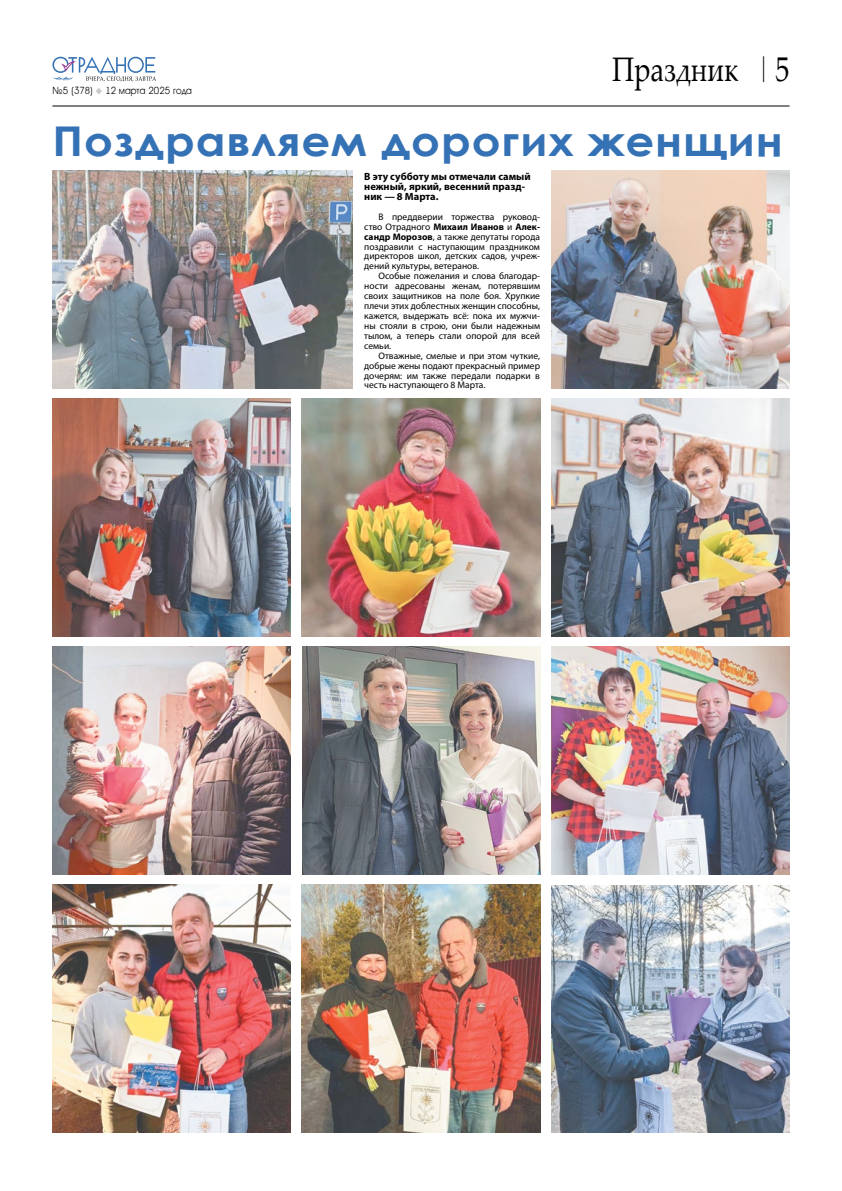
<style>
.page{position:relative;width:842px;height:1191px;background:#fff}
.page>*{position:absolute;margin:0;border:0;box-sizing:border-box;transform-origin:0 0}
.t1{font:700 41px "Century Gothic";letter-spacing:.02em;color:#3572b5;scale:1.1 1}
.t2{font:34px "Palatino Linotype";color:#000;scale:.8 1}
.t3{font:700 10.5px/9.9px "Myriad Pro";color:#000}
.t4{font:300 10px "a Avante Rough";color:#000;scale:.95 1}
.t5{font:9.5px/9.9px "Myriad Pro";color:#000;text-align:justify}
.s1{color:#c7c8ca}
.s2{font-family:"Times New Roman";font-size:28px}
.s3{font-size:35px}
.s4{font-weight:700}
</style>
<div class="page">
<hr style="left:52px;top:106px;width:737px;height:1px;background:#000">
<img style="left:302px;top:884px;width:238px;height:248px">
<img style="left:52px;top:399px;width:239px;height:237px">
<img style="left:302px;top:399px;width:238px;height:237px">
<img style="left:551px;top:398px;width:238px;height:238px">
<img style="left:551px;top:170px;width:238px;height:218px">
<img style="left:52px;top:646px;width:239px;height:228px">
<img style="left:551px;top:646px;width:238px;height:228px">
<img style="left:52px;top:884px;width:239px;height:248px">
<img style="left:52px;top:170px;width:301px;height:218px">
<img style="left:551px;top:886px;width:238px;height:246px">
<img style="left:303px;top:646px;width:238px;height:228px">
<svg style="left:52px;top:57px;width:104px;height:25px"></svg>
<p class="t4" style="left:52px;top:85px;width:148px">№ 5 (378) <span class="s1">◆</span> 12 марта 2025 года</p>
<h2 class="t2" style="left:612px;top:45px;width:223px">Праздник <span class="s2">|</span> <span class="s3">5</span></h2>
<h1 class="t1" style="left:52px;top:110px;width:666px">Поздравляем дорогих женщин</h1>
<p class="t3" style="left:364px;top:171px;width:168px">В эту субботу мы отмечали самый нежный, яркий, весенний празд&shy;ник — 8 Марта.</p>
<p class="t5" style="left:364px;top:211px;width:177px;text-indent:14px">В преддверии торжества руковод&shy;ство Отрадного <span class="s4">Михаил Иванов</span> и <span class="s4">Алек&shy;сандр Морозов</span>, а также депутаты города поздравили с наступающим праздником директоров школ, детских садов, учреж&shy;дений культуры, ветеранов.</p>
<p class="t5" style="left:364px;top:271px;width:177px;text-indent:14px">Особые пожелания и слова благодар&shy;ности адресованы женам, потерявшим своих защитников на поле боя. Хрупкие плечи этих доблестных женщин способны, кажется, выдержать всё: пока их мужчи&shy;ны стояли в строю, они были надежным тылом, а теперь стали опорой для всей семьи.</p>
<p class="t5" style="left:364px;top:350px;width:177px;text-indent:14px">Отважные, смелые и при этом чуткие, добрые жены подают прекрасный пример дочерям: им также передали подарки в честь наступающего 8 Марта.</p>
</div>
